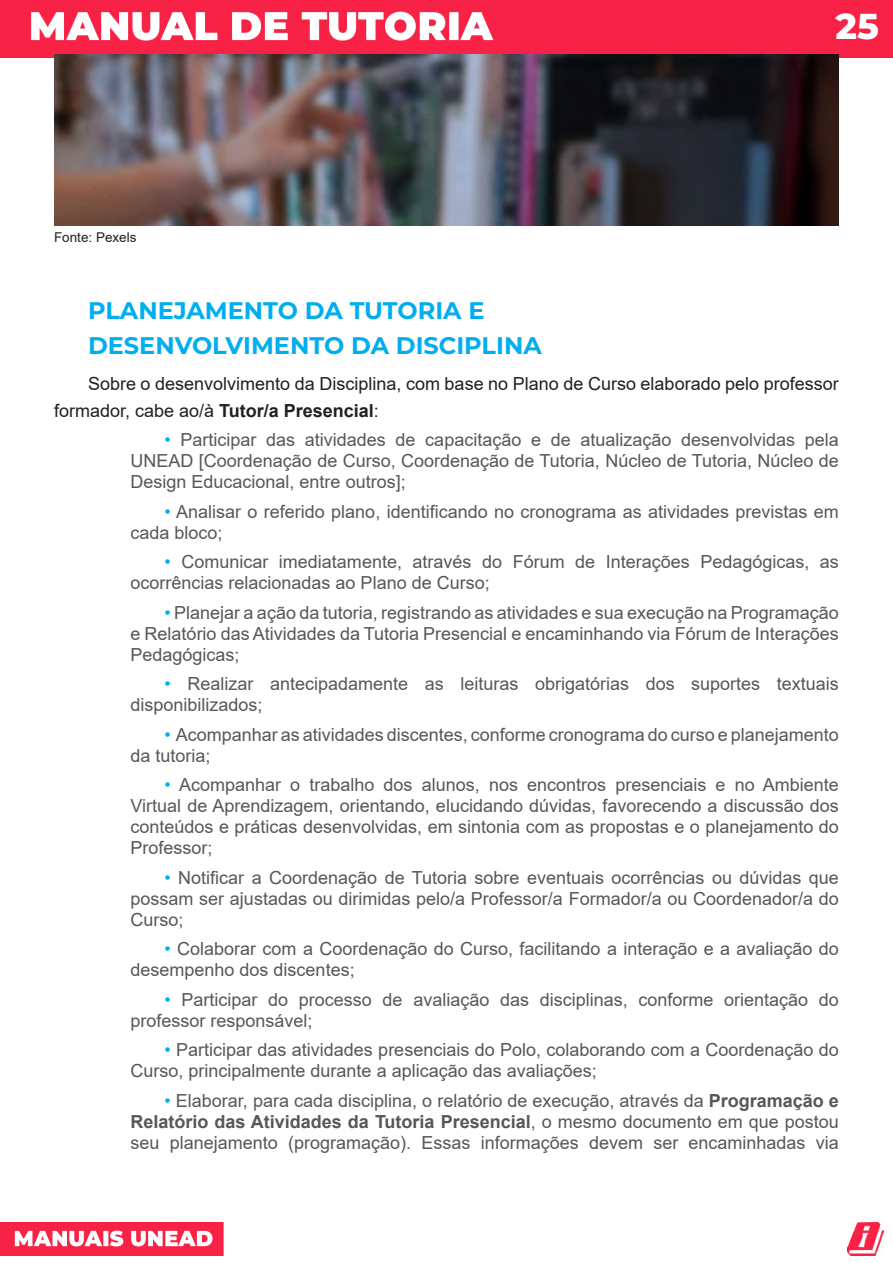
<style>
.page{position:relative;width:893px;height:1263px;background:#fff}
.page>*{position:absolute;margin:0;border:0;box-sizing:border-box;transform-origin:0 0}
.t1{font:800 36px "Montserrat";color:#fff}
.t2{font:700 24px/35.5px "Montserrat";color:#00aeef}
.t3{font:18px/21px "Arial";color:#575757}
.t4{font:18px/27px "Arial";color:#241f1f}
.t5{font:13.5px "Arial";color:#241f1f}
.s1{font-weight:700}
.s2{color:#00aeef}
</style>
<div class="page">
<img style="left:0;top:0;width:893px;height:57px">
<img style="left:0;top:1223px;width:224px;height:32px">
<img style="left:847px;top:1223px;width:36px;height:32px">
<img style="left:54px;top:54px;width:785px;height:171px">
<p class="t5" style="left:54px;top:228px;width:84px">Fonte: Pexels</p>
<h1 class="t1" style="left:836px;top:0;width:45px">25</h1>
<h2 class="t2" style="left:88px;top:291px;width:455px">PLANEJAMENTO DA TUTORIA E<br>DESENVOLVIMENTO DA DISCIPLINA</h2>
<p class="t4" style="left:54px;top:370px;width:786px;text-indent:34px">Sobre o desenvolvimento da Disciplina, com base no Plano de Curso elaborado pelo professor formador, cabe ao/à <span class="s1">Tutor/a Presencial</span>:</p>
<p class="t3" style="left:131px;top:429px;width:710px;text-align:justify;text-indent:34px"><span class="s2">•</span> Participar das atividades de capacitação e de atualização desenvolvidas pela UNEAD [Coordenação de Curso, Coordenação de Tutoria, Núcleo de Tutoria, Núcleo de Design Educacional, entre outros];</p>
<p class="t3" style="left:131px;top:501px;width:710px;text-indent:34px"><span class="s2">•</span> Analisar o referido plano, identificando no cronograma as atividades previstas em cada bloco;</p>
<p class="t3" style="left:131px;top:551px;width:710px;text-indent:34px"><span class="s2">•</span> Comunicar imediatamente, através do Fórum de Interações Pedagógicas, as ocorrências relacionadas ao Plano de Curso;</p>
<p class="t3" style="left:131px;top:602px;width:710px;text-align:justify;text-indent:34px"><span class="s2">•</span> Planejar a ação da tutoria, registrando as atividades e sua execução na Programação e Relatório das Atividades da Tutoria Presencial e encaminhando via Fórum de Interações Pedagógicas;</p>
<p class="t3" style="left:131px;top:673px;width:710px;text-indent:34px"><span class="s2">•</span> Realizar antecipadamente as leituras obrigatórias dos suportes textuais disponibilizados;</p>
<p class="t3" style="left:131px;top:724px;width:710px;text-indent:34px"><span class="s2">•</span> Acompanhar as atividades discentes, conforme cronograma do curso e planejamento da tutoria;</p>
<p class="t3" style="left:131px;top:774px;width:710px;text-align:justify;text-indent:34px"><span class="s2">•</span> Acompanhar o trabalho dos alunos, nos encontros presenciais e no Ambiente Virtual de Aprendizagem, orientando, elucidando dúvidas, favorecendo a discussão dos conteúdos e práticas desenvolvidas, em sintonia com as propostas e o planejamento do Professor;</p>
<p class="t3" style="left:131px;top:867px;width:710px;text-align:justify;text-indent:34px"><span class="s2">•</span> Notificar a Coordenação de Tutoria sobre eventuais ocorrências ou dúvidas que possam ser ajustadas ou dirimidas pelo/a Professor/a Formador/a ou Coordenador/a do Curso;</p>
<p class="t3" style="left:131px;top:938px;width:710px;text-indent:34px"><span class="s2">•</span> Colaborar com a Coordenação do Curso, facilitando a interação e a avaliação do desempenho dos discentes;</p>
<p class="t3" style="left:131px;top:989px;width:710px;text-indent:34px"><span class="s2">•</span> Participar do processo de avaliação das disciplinas, conforme orientação do professor responsável;</p>
<p class="t3" style="left:131px;top:1039px;width:710px;text-indent:34px"><span class="s2">•</span> Participar das atividades presenciais do Polo, colaborando com a Coordenação do<br>Curso, principalmente durante a aplicação das avaliações;</p>
<p class="t3" style="left:131px;top:1090px;width:710px;text-align:justify;text-indent:34px"><span class="s2">•</span> Elaborar, para cada disciplina, o relatório de execução, através da <span class="s1">Programação e Relatório das Atividades da Tutoria Presencial</span>, o mesmo documento em que postou seu planejamento (programação). Essas informações devem ser encaminhadas via</p>
</div>
